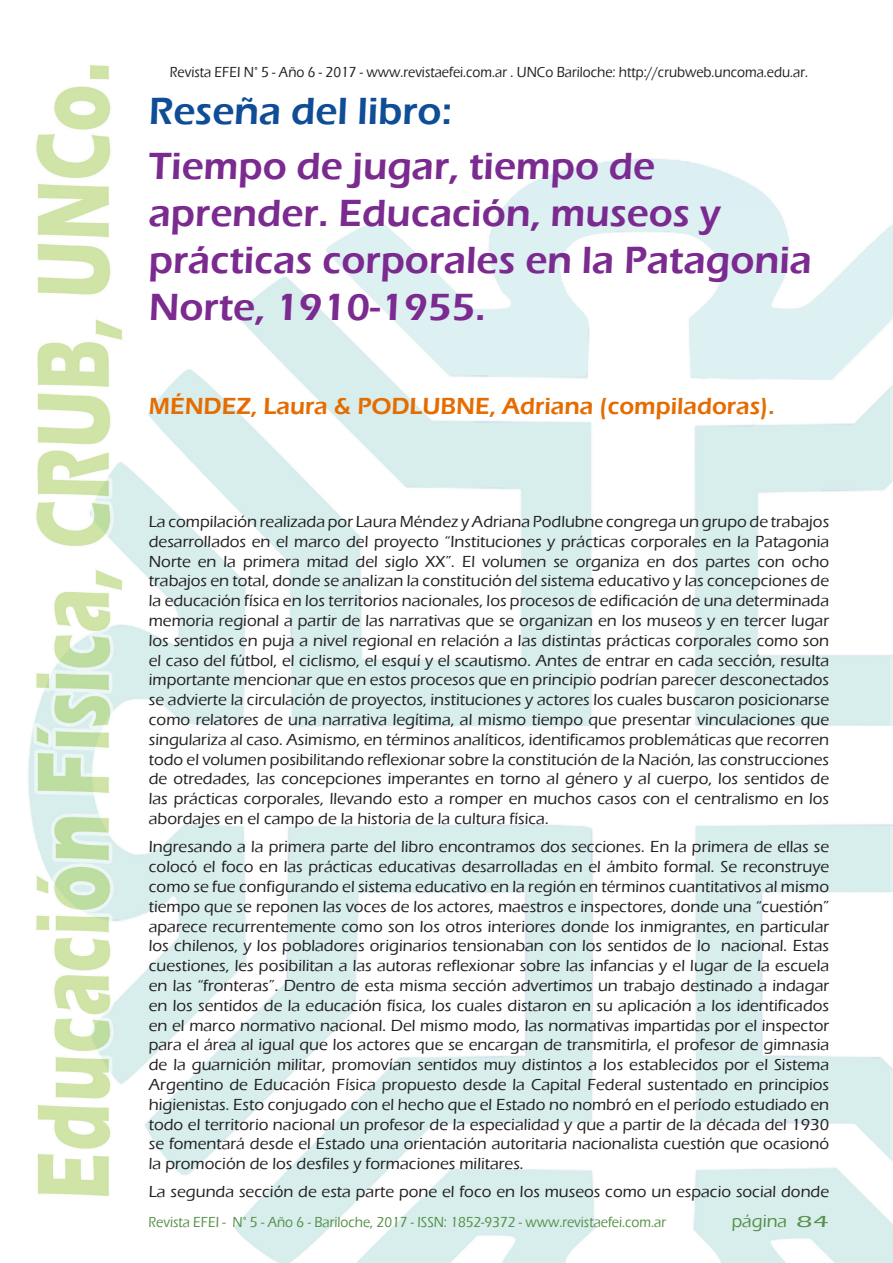
<style>
.page{position:relative;width:893px;height:1263px;background:#fff}
.page>*{position:absolute;margin:0;border:0;box-sizing:border-box;transform-origin:0 0}
.t1{font:600 39px/46.8px "Eras ITC";color:#7b2a90}
.t2{font:600 39px "Eras ITC";color:#0f4d96}
.t3{font:600 24px "Eras ITC";color:#e56c00}
.t4{font:500 18px "Eras ITC";color:#559046}
.t5{font:500 16.5px/19.8px "Eras ITC";color:#231f20;text-align:justify}
.t6{font:500 15px "Eras ITC";color:#231f20;scale:.9 1}
.t7{font:500 15px "Eras ITC";color:#559046;scale:.9 1}
.s1{font-size:16.5px}
</style>
<div class="page">
<img style="left:28px;top:65px;width:865px;height:1198px">
<p class="t6" style="left:170px;top:66px;width:711px">Revista EFEI N° 5 - Año 6 - 2017 - www.revistaefei.com.ar . UNCo Bariloche: http://crubweb.uncoma.edu.ar.</p>
<h1 class="t2" style="left:149px;top:95px;width:304px">Reseña del libro:</h1>
<h1 class="t1" style="left:149px;top:146px;width:665px">Tiempo de jugar, tiempo de aprender. Educación, museos y prácticas corporales en la Patagonia<br>Norte, 1910-1955.</h1>
<h2 class="t3" style="left:149px;top:396px;width:627px">MÉNDEZ, Laura &amp; PODLUBNE, Adriana (compiladoras).</h2>
<p class="t5" style="left:149px;top:513px;width:682px">La compilación realizada por Laura Méndez y Adriana Podlubne congrega un grupo de trabajos desarrollados en el marco del proyecto “Instituciones y prácticas corporales en la Patagonia Norte en la primera mitad del siglo XX”. El volumen se organiza en dos partes con ocho trabajos en total, donde se analizan la constitución del sistema educativo y las concepciones de la educación física en los territorios nacionales, los procesos de edificación de una determinada memoria regional a partir de las narrativas que se organizan en los museos y en tercer lugar los sentidos en puja a nivel regional en relación a las distintas prácticas corporales como son el caso del fútbol, el ciclismo, el esquí y el scautismo. Antes de entrar en cada sección, resulta importante mencionar que en estos procesos que en principio podrían parecer desconectados se advierte la circulación de proyectos, instituciones y actores los cuales buscaron posicionarse como relatores de una narrativa legítima, al mismo tiempo que presentar vinculaciones que singulariza al caso. Asimismo, en términos analíticos, identificamos problemáticas que recorren todo el volumen posibilitando reflexionar sobre la constitución de la Nación, las construcciones de otredades, las concepciones imperantes en torno al género y al cuerpo, los sentidos de las prácticas corporales, llevando esto a romper en muchos casos con el centralismo en los abordajes en el campo de la historia de la cultura física.</p>
<p class="t5" style="left:149px;top:838px;width:682px">Ingresando a la primera parte del libro encontramos dos secciones. En la primera de ellas se colocó el foco en las prácticas educativas desarrolladas en el ámbito formal. Se reconstruye como se fue configurando el sistema educativo en la región en términos cuantitativos al mismo tiempo que se reponen las voces de los actores, maestros e inspectores, donde una “cuestión” aparece recurrentemente como son los otros interiores donde los inmigrantes, en particular los chilenos, y los pobladores originarios tensionaban con los sentidos de lo nacional. Estas cuestiones, les posibilitan a las autoras reflexionar sobre las infancias y el lugar de la escuela en las “fronteras”. Dentro de esta misma sección advertimos un trabajo destinado a indagar en los sentidos de la educación física, los cuales distaron en su aplicación a los identificados en el marco normativo nacional. Del mismo modo, las normativas impartidas por el inspector para el área al igual que los actores que se encargan de transmitirla, el profesor de gimnasia de la guarnición militar, promovían sentidos muy distintos a los establecidos por el Sistema Argentino de Educación Física propuesto desde la Capital Federal sustentado en principios higienistas. Esto conjugado con el hecho que el Estado no nombró en el período estudiado en todo el territorio nacional un profesor de la especialidad y que a partir de la década del 1930 se fomentará desde el Estado una orientación autoritaria nacionalista cuestión que ocasionó la promoción de los desfiles y formaciones militares.</p>
<p class="t5" style="left:149px;top:1183px;width:682px">La segunda sección de esta parte pone el foco en los museos como un espacio social donde</p>
<p class="t7" style="left:149px;top:1216px;width:576px">Revista EFEI - N° 5 - Año 6 - Bariloche, 2017 - ISSN: 1852-9372 - www.revistaefei.com.ar</p>
<p class="t4" style="left:732px;top:1213px;width:99px">página <span class="s1">84</span></p>
</div>
